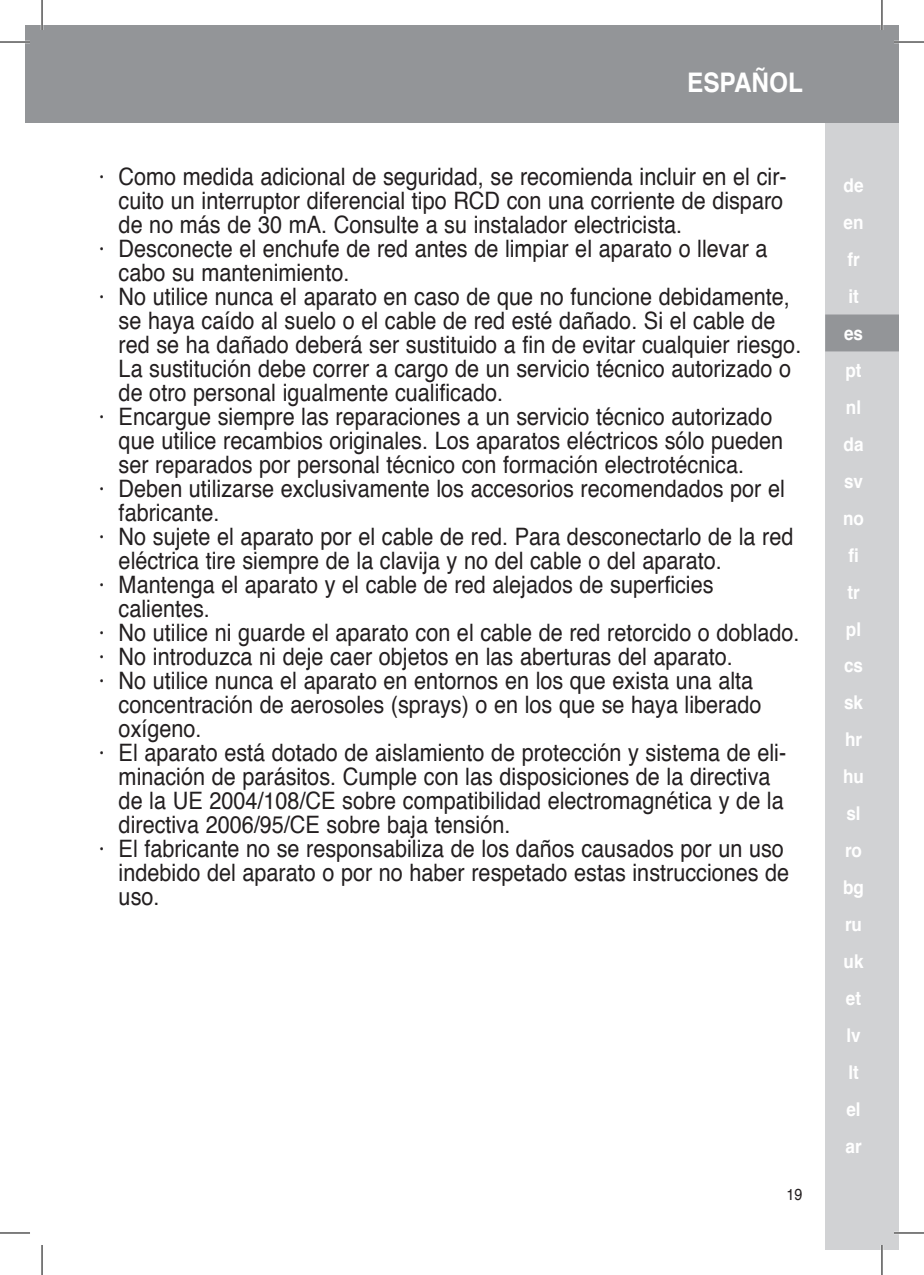
<style>
.page{position:relative;width:924px;height:1275px;background:#fff}
.page>*{position:absolute;margin:0;border:0;box-sizing:border-box;transform-origin:0 0}
.t1{font:700 27px "Helvetica";color:#fff;scale:.9 1}
.t2{font:24px "Helvetica";color:#231f20;scale:.9 1}
.t3{font:700 19px/37px "Helvetica";color:#fff;scale:.9 1}
.t4{font:16px "Helvetica";color:#231f20;scale:.9 1}
</style>
<div class="page">
<div style="left:824px;top:25px;width:74px;height:1225px;background:#d1d2d4"></div>
<div style="left:42px;top:25px;width:856px;height:97px;background:#939598"></div>
<div style="left:25px;top:25px;width:17px;height:97px;background:#939598"></div>
<div style="left:824px;top:314px;width:74px;height:37px;background:#939598"></div>
<hr style="left:0;top:41px;width:30px;height:2px;background:#fff">
<hr style="left:893px;top:41px;width:30px;height:2px;background:#fff">
<hr style="left:893px;top:1231px;width:30px;height:3px;background:#fff">
<hr style="left:41px;top:0;width:2px;height:30px;background:#fff">
<hr style="left:880px;top:0;width:2px;height:30px;background:#fff">
<hr style="left:880px;top:1245px;width:2px;height:30px;background:#fff">
<hr style="left:0;top:42px;width:30px;height:1px;background:#000">
<hr style="left:893px;top:42px;width:30px;height:1px;background:#000">
<hr style="left:0;top:1232px;width:30px;height:1px;background:#000">
<hr style="left:893px;top:1232px;width:30px;height:1px;background:#000">
<hr style="left:42px;top:0;width:1px;height:30px;background:#000">
<hr style="left:42px;top:1245px;width:1px;height:30px;background:#000">
<hr style="left:881px;top:0;width:1px;height:30px;background:#000">
<hr style="left:881px;top:1245px;width:1px;height:30px;background:#000">
<p class="t1" style="left:686px;top:61px;width:130px">ESPAÑOL</p>
<p class="t2" style="left:99px;top:158px;width:765px">· Como medida adicional de seguridad, se recomienda incluir en el cir-</p>
<p class="t2" style="left:119px;top:182px;width:739px">cuito un interruptor diferencial tipo RCD con una corriente de disparo</p>
<p class="t2" style="left:119px;top:206px;width:627px">de no más de 30 mA. Consulte a su instalador electricista.</p>
<p class="t2" style="left:99px;top:230px;width:744px">· Desconecte el enchufe de red antes de limpiar el aparato o llevar a</p>
<p class="t2" style="left:119px;top:254px;width:258px">cabo su mantenimiento.</p>
<p class="t2" style="left:99px;top:278px;width:769px">· No utilice nunca el aparato en caso de que no funcione debidamente,</p>
<p class="t2" style="left:119px;top:302px;width:731px">se haya caído al suelo o el cable de red esté dañado. Si el cable de</p>
<p class="t2" style="left:119px;top:326px;width:759px">red se ha dañado deberá ser sustituido a fin de evitar cualquier riesgo.</p>
<p class="t2" style="left:119px;top:350px;width:748px">La sustitución debe correr a cargo de un servicio técnico autorizado o</p>
<p class="t2" style="left:119px;top:374px;width:428px">de otro personal igualmente cualificado.</p>
<p class="t2" style="left:99px;top:398px;width:749px">· Encargue siempre las reparaciones a un servicio técnico autorizado</p>
<p class="t2" style="left:119px;top:422px;width:739px">que utilice recambios originales. Los aparatos eléctricos sólo pueden</p>
<p class="t2" style="left:119px;top:446px;width:696px">ser reparados por personal técnico con formación electrotécnica.</p>
<p class="t2" style="left:99px;top:470px;width:763px">· Deben utilizarse exclusivamente los accesorios recomendados por el</p>
<p class="t2" style="left:119px;top:494px;width:114px">fabricante.</p>
<p class="t2" style="left:99px;top:518px;width:773px">· No sujete el aparato por el cable de red. Para desconectarlo de la red</p>
<p class="t2" style="left:119px;top:542px;width:671px">eléctrica tire siempre de la clavija y no del cable o del aparato.</p>
<p class="t2" style="left:99px;top:566px;width:684px">· Mantenga el aparato y el cable de red alejados de superficies</p>
<p class="t2" style="left:119px;top:590px;width:103px">calientes.</p>
<p class="t2" style="left:99px;top:614px;width:779px">· No utilice ni guarde el aparato con el cable de red retorcido o doblado.</p>
<p class="t2" style="left:99px;top:638px;width:705px">· No introduzca ni deje caer objetos en las aberturas del aparato.</p>
<p class="t2" style="left:99px;top:662px;width:728px">· No utilice nunca el aparato en entornos en los que exista una alta</p>
<p class="t2" style="left:119px;top:686px;width:715px">concentración de aerosoles (sprays) o en los que se haya liberado</p>
<p class="t2" style="left:119px;top:710px;width:94px">oxígeno.</p>
<p class="t2" style="left:99px;top:734px;width:765px">· El aparato está dotado de aislamiento de protección y sistema de eli-</p>
<p class="t2" style="left:119px;top:758px;width:725px">minación de parásitos. Cumple con las disposiciones de la directiva</p>
<p class="t2" style="left:119px;top:782px;width:740px">de la UE 2004/108/CE sobre compatibilidad electromagnética y de la</p>
<p class="t2" style="left:119px;top:806px;width:436px">directiva 2006/95/CE sobre baja tensión.</p>
<p class="t2" style="left:99px;top:830px;width:762px">· El fabricante no se responsabiliza de los daños causados por un uso</p>
<p class="t2" style="left:119px;top:854px;width:746px">indebido del aparato o por no haber respetado estas instrucciones de</p>
<p class="t2" style="left:119px;top:878px;width:47px">uso.</p>
<p class="t4" style="left:786px;top:1181px;width:19px">19</p>
<p class="t3" style="left:842px;top:167px;width:25px">de en fr it es pt nl da sv no fi tr pl cs sk hr hu sl ro bg ru uk et lv lt el ar</p>
</div>
